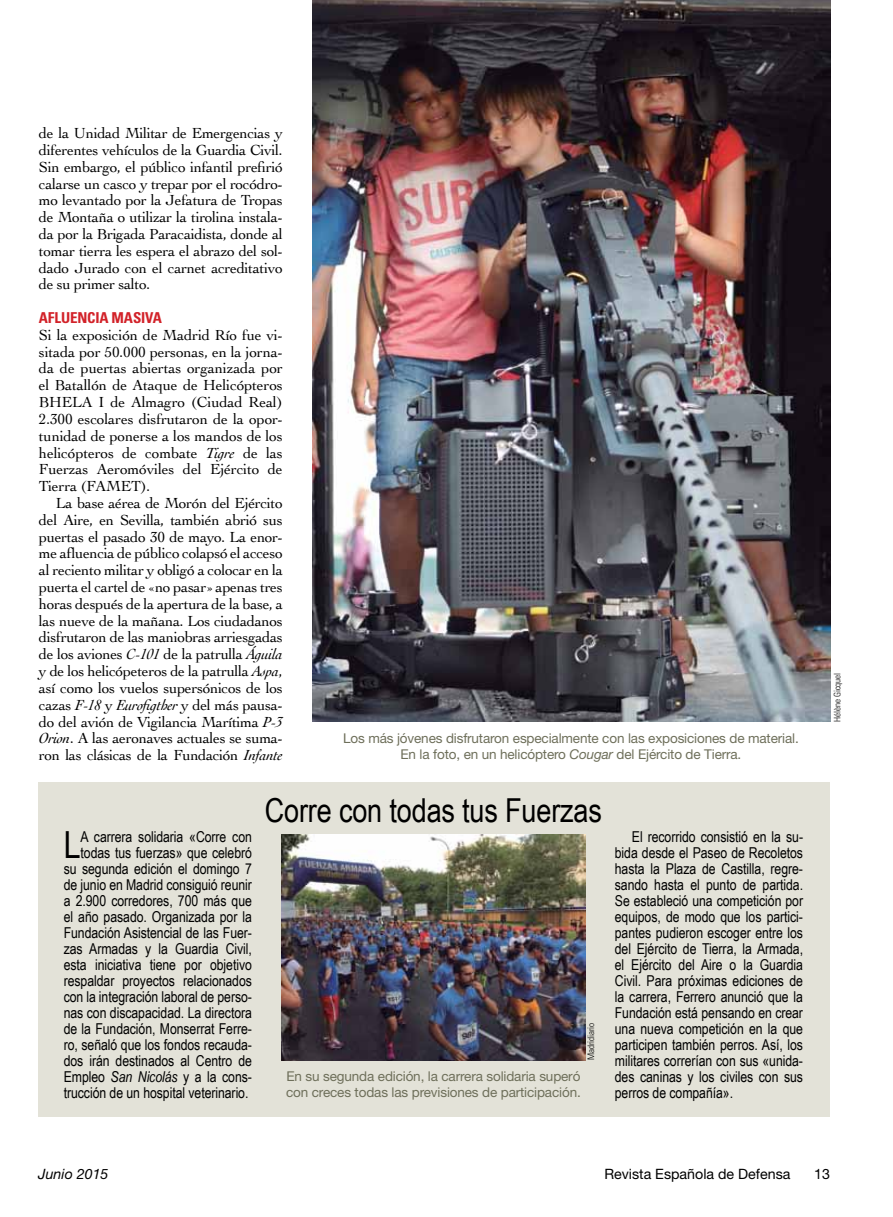
<style>
.page{position:relative;width:893px;height:1217px;background:#fff}
.page>*{position:absolute;margin:0;border:0;box-sizing:border-box;transform-origin:0 0}
.t1{font:37.35px "Arial Narrow";color:#000}
.t2{font:33px "Arial Narrow";letter-spacing:-.005em;color:#000}
.t3{font:15.3px/16.8px "Cochin";letter-spacing:-.02em;color:#000;text-align:justify}
.t4{font:15px/16px "Arial Narrow";letter-spacing:-.005em;color:#000;text-align:right}
.t5{font:700 condensed 15px "Univers";letter-spacing:-.01em;color:#d22229}
.t6{font:14.25px "Helvetica Neue";color:#000}
.t7{font:italic 14.25px "Helvetica Neue";color:#000}
.t8{font:13.5px/15.8px "Helvetica Neue";letter-spacing:-.01em;color:#6e6f5a;text-align:center}
.t9{font:300 condensed 9px "Univers";letter-spacing:-.005em;color:#000}
.s1{font-style:italic}
</style>
<div class="page">
<div style="left:38px;top:781px;width:792px;height:335px;background:#e3e2d8"></div>
<img style="left:313px;top:0;width:517px;height:721px">
<img style="left:282px;top:834px;width:303px;height:225px">
<p class="t3" style="left:39px;top:124px;width:245px">de la Unidad Militar de Emergencias y diferentes vehículos de la Guardia Civil.<br>Sin embargo, el público infantil prefirió calarse un casco y trepar por el rocódro&shy;mo levantado por la Jefatura de Tropas de Montaña o utilizar la tirolina instala&shy;da por la Brigada Paracaidista, donde al tomar tierra les espera el abrazo del sol&shy;dado Jurado con el carnet acreditativo de su primer salto.</p>
<p class="t5" style="left:39px;top:308px;width:125px">AFLUENCIA MASIVA</p>
<p class="t3" style="left:39px;top:326px;width:245px">Si la exposición de Madrid Río fue vi&shy;sitada por 50.000 personas, en la jorna&shy;da de puertas abiertas organizada por el Batallón de Ataque de Helicópteros BHELA I de Almagro (Ciudad Real)<br>2.300 escolares disfrutaron de la opor&shy;tunidad de ponerse a los mandos de los helicópteros de combate <span class="s1">Tigre</span> de las Fuerzas Aeromóviles del Ejército de Tierra (FAMET).</p>
<p class="t3" style="left:39px;top:494px;width:245px;text-indent:17px">La base aérea de Morón del Ejército del Aire, en Sevilla, también abrió sus puertas el pasado 30 de mayo. La enor&shy;me afluencia de público colapsó el acceso al reciento militar y obligó a colocar en la puerta el cartel de «no pasar» apenas tres horas después de la apertura de la base, a las nueve de la mañana. Los ciudadanos disfrutaron de las maniobras arriesgadas de los aviones <span class="s1">C-101</span> de la patrulla <span class="s1">Águila </span>y de los helicópeteros de la patrulla <span class="s1">Aspa</span>, así como los vuelos supersónicos de los cazas <span class="s1">F-18</span> y <span class="s1">Eurofigther</span> y del más pausa&shy;do del avión de Vigilancia Marítima <span class="s1">P-3<br>Orion</span>. A las aeronaves actuales se suma&shy;ron las clásicas de la Fundación <span class="s1">Infante</span></p>
<p class="t8" style="left:343px;top:730px;width:457px">Los más jóvenes disfrutaron especialmente con las exposiciones de material.<br>En la foto, en un helicóptero <span class="s1">Cougar</span> del Ejército de Tierra.</p>
<h2 class="t2" style="left:265px;top:785px;width:339px">Corre con todas tus Fuerzas</h2>
<p class="t4" style="left:64px;top:827px;width:190px">A carrera solidaria «Corre con todas tus fuerzas» que celebró<br>su segunda edición el domingo 7 de junio en Madrid consiguió reunir a 2.900 corredores, 700 más que el año pasado. Organizada por la Fundación Asistencial de las Fuer&shy;zas Armadas y la Guardia Civil, esta iniciativa tiene por objetivo respaldar proyectos relacionados con la integración laboral de perso&shy;nas con discapacidad. La directora de la Fundación, Monserrat Ferre&shy;ro, señaló que los fondos recauda&shy;dos irán destinados al Centro de Empleo <span class="s1">San Nicolás</span> y a la cons&shy;trucción de un hospital veterinario.</p>
<p class="t4" style="left:615px;top:827px;width:190px;text-align:justify;text-indent:17px">El recorrido consistió en la su&shy;bida desde el Paseo de Recoletos hasta la Plaza de Castilla, regre&shy;sando hasta el punto de partida.<br>Se estableció una competición por equipos, de modo que los partici&shy;pantes pudieron escoger entre los del Ejército de Tierra, la Armada, el Ejército del Aire o la Guardia Civil. Para próximas ediciones de la carrera, Ferrero anunció que la Fundación está pensando en crear una nueva competición en la que participen también perros. Así, los militares correrían con sus «unida&shy;des caninas y los civiles con sus perros de compañía».</p>
<h1 class="t1" style="left:64px;top:817px;width:19px">L</h1>
<p class="t9" style="left:586px;top:1059px;width:39px;rotate:-90deg">Madridiario</p>
<p class="t8" style="left:286px;top:1067px;width:296px;text-align:left">En su segunda edición, la carrera solidaria superó con creces todas las previsiones de participación.</p>
<p class="t9" style="left:832px;top:721px;width:50px;rotate:-90deg">Hélène Gicquel</p>
<p class="t7" style="left:38px;top:1164px;width:72px">Junio 2015</p>
<p class="t6" style="left:604px;top:1164px;width:188px">Revista Española de Defensa</p>
<p class="t6" style="left:814px;top:1164px;width:17px">13</p>
</div>
